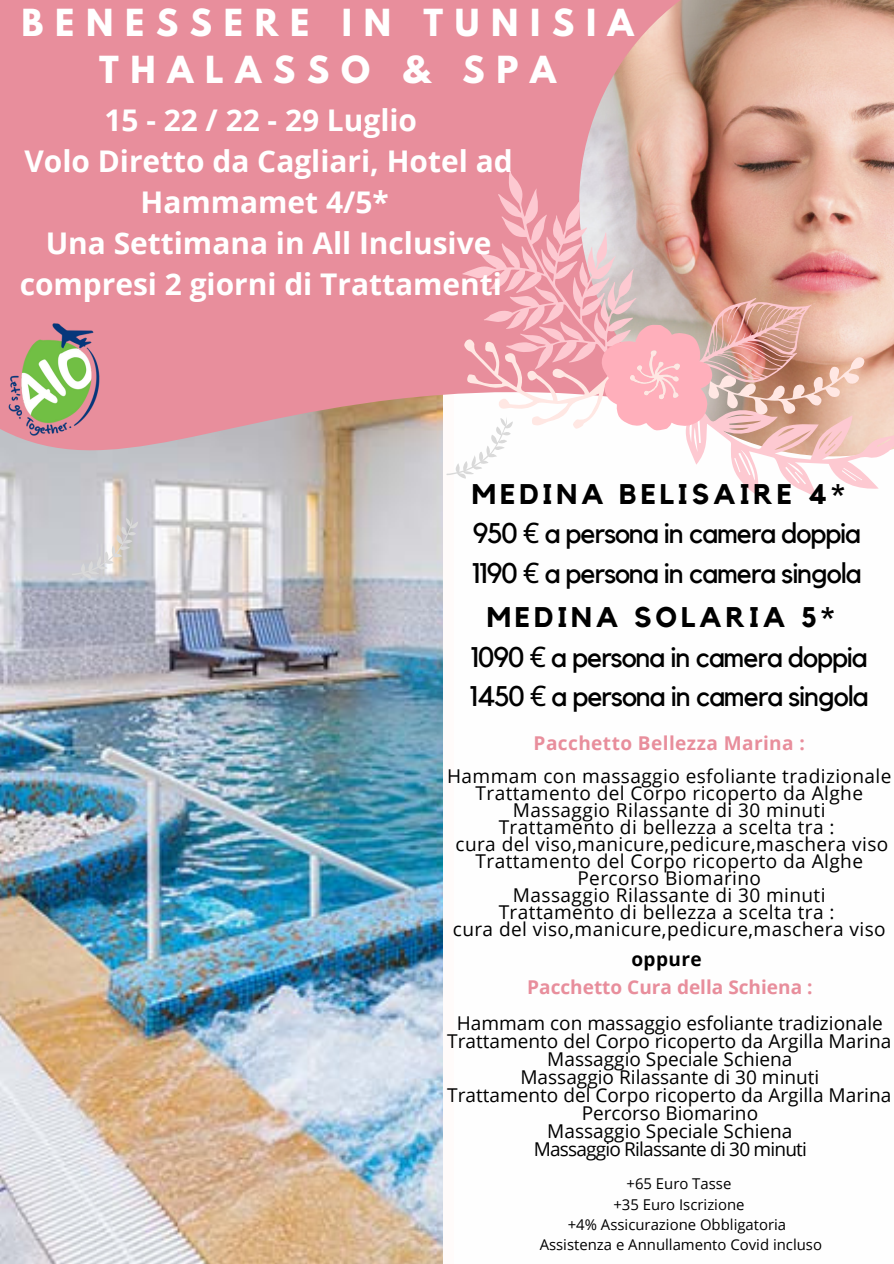
<style>
.page{position:relative;width:894px;height:1264px;background:#fff}
.page>*{position:absolute;margin:0;border:0;box-sizing:border-box;transform-origin:0 0}
.t1{font:700 33px/46.2px "League Spartan";letter-spacing:.355em;color:#fff;text-align:center}
.t2{font:700 29.85px/41.1px "Open Sans";color:#fff;text-align:center}
.t3{font:28.35px "Kollektif";letter-spacing:-.04em;color:#000}
.t4{font:700 28.35px "Kollektif";letter-spacing:.14em;color:#000}
.t5{font:19.05px "Open Sans";letter-spacing:.02em;color:#000}
.t6{font:19.05px "Open Sans";color:#000}
.t7{font:19.05px "Open Sans";letter-spacing:-.04em;color:#000}
.t8{font:700 19.05px "Open Sans";color:#e88e9c}
.t9{font:700 19.05px "Open Sans";letter-spacing:.02em;color:#e88e9c}
.t10{font:700 19.05px "Open Sans";letter-spacing:.02em;color:#000}
.t11{font:14.85px "Open Sans";color:#000}
.s1{font-family:"Noto Sans"}
</style>
<div class="page">
<img style="left:0;top:490px;width:442px;height:773px">
<svg style="left:0;top:0;width:579px;height:490px;background:#e2939e"></svg>
<img style="left:579px;top:0;width:314px;height:268px">
<svg style="left:72px;top:516px;width:66px;height:62px;background:#d2d0d1"></svg>
<svg style="left:440px;top:167px;width:251px;height:236px;background:#e4a8ad"></svg>
<svg style="left:446px;top:268px;width:447px;height:230px"></svg>
<img style="left:0;top:318px;width:108px;height:124px">
<p class="t1" style="left:21px;top:4px;width:613px">BENESSERE IN TUNISIA<br>THALASSO &amp; SPA</p>
<p class="t2" style="left:104px;top:98px;width:314px">15 - 22 / 22 - 29 Luglio</p>
<p class="t2" style="left:24px;top:140px;width:489px">Volo Diretto da Cagliari, Hotel ad<br>Hammamet 4/5*</p>
<p class="t2" style="left:20px;top:222px;width:483px">Una Settimana in All Inclusive compresi 2 giorni di Trattamenti</p>
<p class="t4" style="left:472px;top:481px;width:374px">MEDINA BELISAIRE 4*</p>
<p class="t3" style="left:472px;top:520px;width:389px">950 <span class="s1">€</span> a persona in camera doppia</p>
<p class="t3" style="left:472px;top:559px;width:390px">1190 <span class="s1">€</span> a persona in camera singola</p>
<p class="t4" style="left:486px;top:604px;width:349px">MEDINA SOLARIA 5*</p>
<p class="t3" style="left:470px;top:643px;width:398px">1090 <span class="s1">€</span> a persona in camera doppia</p>
<p class="t3" style="left:469px;top:683px;width:400px">1450 <span class="s1">€</span> a persona in camera singola</p>
<p class="t9" style="left:533px;top:729px;width:273px">Pacchetto Bellezza Marina :</p>
<p class="t5" style="left:447px;top:763px;width:446px">Hammam con massaggio esfoliante tradizionale</p>
<p class="t5" style="left:475px;top:780px;width:389px">Trattamento del Corpo ricoperto da Alghe</p>
<p class="t5" style="left:513px;top:796px;width:314px">Massaggio Rilassante di 30 minuti</p>
<p class="t5" style="left:498px;top:813px;width:337px">Trattamento di bellezza a scelta tra :</p>
<p class="t5" style="left:455px;top:830px;width:434px">cura del viso,manicure,pedicure,maschera viso</p>
<p class="t5" style="left:475px;top:847px;width:389px">Trattamento del Corpo ricoperto da Alghe</p>
<p class="t5" style="left:577px;top:864px;width:185px">Percorso Biomarino</p>
<p class="t5" style="left:513px;top:881px;width:314px">Massaggio Rilassante di 30 minuti</p>
<p class="t5" style="left:498px;top:898px;width:337px">Trattamento di bellezza a scelta tra :</p>
<p class="t5" style="left:452px;top:915px;width:434px">cura del viso,manicure,pedicure,maschera viso</p>
<p class="t10" style="left:631px;top:945px;width:72px">oppure</p>
<p class="t8" style="left:527px;top:973px;width:287px">Pacchetto Cura della Schiena :</p>
<p class="t6" style="left:457px;top:1009px;width:427px">Hammam con massaggio esfoliante tradizionale</p>
<p class="t6" style="left:447px;top:1027px;width:445px">Trattamento del Corpo ricoperto da Argilla Marina</p>
<p class="t6" style="left:547px;top:1045px;width:247px">Massaggio Speciale Schiena</p>
<p class="t6" style="left:520px;top:1063px;width:300px">Massaggio Rilassante di 30 minuti</p>
<p class="t6" style="left:447px;top:1081px;width:445px">Trattamento del Corpo ricoperto da Argilla Marina</p>
<p class="t6" style="left:581px;top:1099px;width:178px">Percorso Biomarino</p>
<p class="t6" style="left:547px;top:1117px;width:247px">Massaggio Speciale Schiena</p>
<p class="t7" style="left:533px;top:1135px;width:275px">Massaggio Rilassante di 30 minuti</p>
<p class="t11" style="left:626px;top:1173px;width:106px">+65 Euro Tasse</p>
<p class="t11" style="left:613px;top:1193px;width:133px">+35 Euro Iscrizione</p>
<p class="t11" style="left:567px;top:1213px;width:220px">+4% Assicurazione Obbligatoria</p>
<p class="t11" style="left:539px;top:1234px;width:284px">Assistenza e Annullamento Covid incluso</p>
</div>
